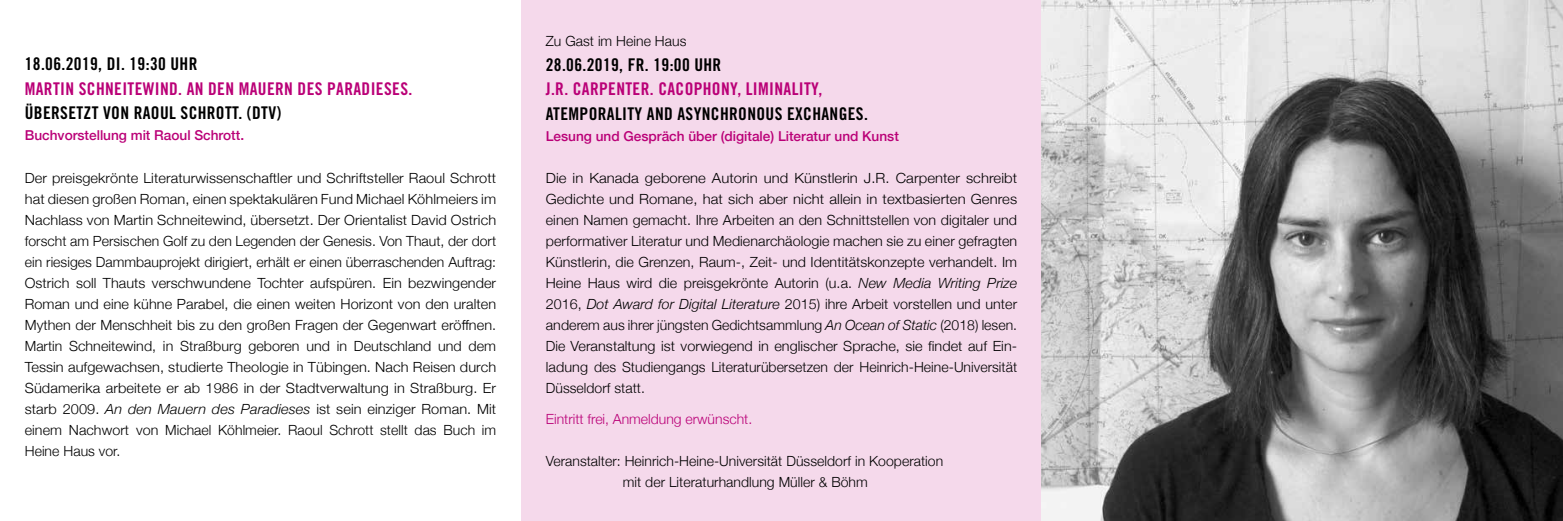
<style>
.page{position:relative;width:1563px;height:521px;background:#fff}
.page>*{position:absolute;margin:0;border:0;box-sizing:border-box;transform-origin:0 0}
.t1{font:17.5px "Trade Gothic Bold Cond Twenty";letter-spacing:.02em;color:#000}
.t2{font:17.5px "Trade Gothic Bold Cond Twenty";letter-spacing:.02em;color:#ba0077}
.t3{font:300 14px/21px "Helvetica Neue";letter-spacing:.005em;color:#000;text-align:justify;scale:1.04 1}
.t4{font:300 14px/21px "Helvetica Neue";letter-spacing:.005em;color:#000;text-align:justify;scale:1.06 1}
.t5{font:300 14px/21px "Helvetica Neue";letter-spacing:.005em;color:#000;text-align:center}
.t6{font:300 14px "Helvetica Neue";color:#ba0077}
.t7{font:500 13.65px "Helvetica Neue";color:#ba0077}
.s1{font-style:italic}
</style>
<div class="page">
<div style="left:521px;top:0;width:521px;height:521px;background:#f5d9eb"></div>
<img style="left:1042px;top:0;width:521px;height:521px">
<p class="t1" style="left:25px;top:53px;width:174px">18.06.2019, DI. 19:30 UHR</p>
<p class="t2" style="left:25px;top:78px;width:389px">MARTIN SCHNEITEWIND. AN DEN MAUERN DES PARADIESES.</p>
<p class="t1" style="left:25px;top:102px;width:258px">ÜBERSETZT VON RAOUL SCHROTT. (DTV)</p>
<p class="t7" style="left:25px;top:124px;width:221px">Buchvorstellung mit Raoul Schrott.</p>
<p class="t3" style="left:25px;top:166px;width:455px">Der preisgekrönte Literaturwissenschaftler und Schriftsteller Raoul Schrott hat diesen großen Roman, einen spektakulären Fund Michael Köhlmeiers im Nachlass von Martin Schneitewind, übersetzt. Der Orientalist David Ostrich forscht am Persischen Golf zu den Legenden der Genesis. Von Thaut, der dort ein riesiges Dammbauprojekt dirigiert, erhält er einen überraschenden Auftrag:<br>Ostrich soll Thauts verschwundene Tochter aufspüren. Ein bezwingender Roman und eine kühne Parabel, die einen weiten Horizont von den uralten Mythen der Menschheit bis zu den großen Fragen der Gegenwart eröffnen.<br>Martin Schneitewind, in Straßburg geboren und in Deutschland und dem Tessin aufgewachsen, studierte Theologie in Tübingen. Nach Reisen durch Südamerika arbeitete er ab 1986 in der Stadtverwaltung in Straßburg. Er starb 2009. <span class="s1">An den Mauern des Paradieses</span> ist sein einziger Roman. Mit einem Nachwort von Michael Köhlmeier. Raoul Schrott stellt das Buch im Heine Haus vor.</p>
<p class="t5" style="left:546px;top:30px;width:142px">Zu Gast im Heine Haus</p>
<p class="t1" style="left:546px;top:54px;width:177px">28.06.2019, FR. 19:00 UHR</p>
<p class="t2" style="left:546px;top:78px;width:278px">J.R. CARPENTER. CACOPHONY, LIMINALITY,</p>
<p class="t1" style="left:546px;top:103px;width:324px">ATEMPORALITY AND ASYNCHRONOUS EXCHANGES.</p>
<p class="t7" style="left:546px;top:125px;width:354px">Lesung und Gespräch über (digitale) Literatur und Kunst</p>
<p class="t4" style="left:546px;top:166px;width:446px">Die in Kanada geborene Autorin und Künstlerin J.R. Carpenter schreibt Gedichte und Romane, hat sich aber nicht allein in textbasierten Genres einen Namen gemacht. Ihre Arbeiten an den Schnittstellen von digitaler und performativer Literatur und Medienarchäologie machen sie zu einer gefragten Künstlerin, die Grenzen, Raum-, Zeit- und Identitätskonzepte verhandelt. Im Heine Haus wird die preisgekrönte Autorin (u.a. <span class="s1">New Media Writing Prize </span>2016, <span class="s1">Dot Award for Digital Literature</span> 2015) ihre Arbeit vorstellen und unter anderem aus ihrer jüngsten Gedichtsammlung <span class="s1">An Ocean of Static</span> (2018) lesen.<br>Die Veranstaltung ist vorwiegend in englischer Sprache, sie findet auf Ein&shy;ladung des Studiengangs Literaturübersetzen der Heinrich-Heine-Universität Düsseldorf statt.</p>
<p class="t6" style="left:546px;top:408px;width:208px">Eintritt frei, Anmeldung erwünscht.</p>
<p class="t5" style="left:546px;top:450px;width:399px">Veranstalter: Heinrich-Heine-Universität Düsseldorf in Kooperation mit der Literaturhandlung Müller &amp; Böhm</p>
</div>
